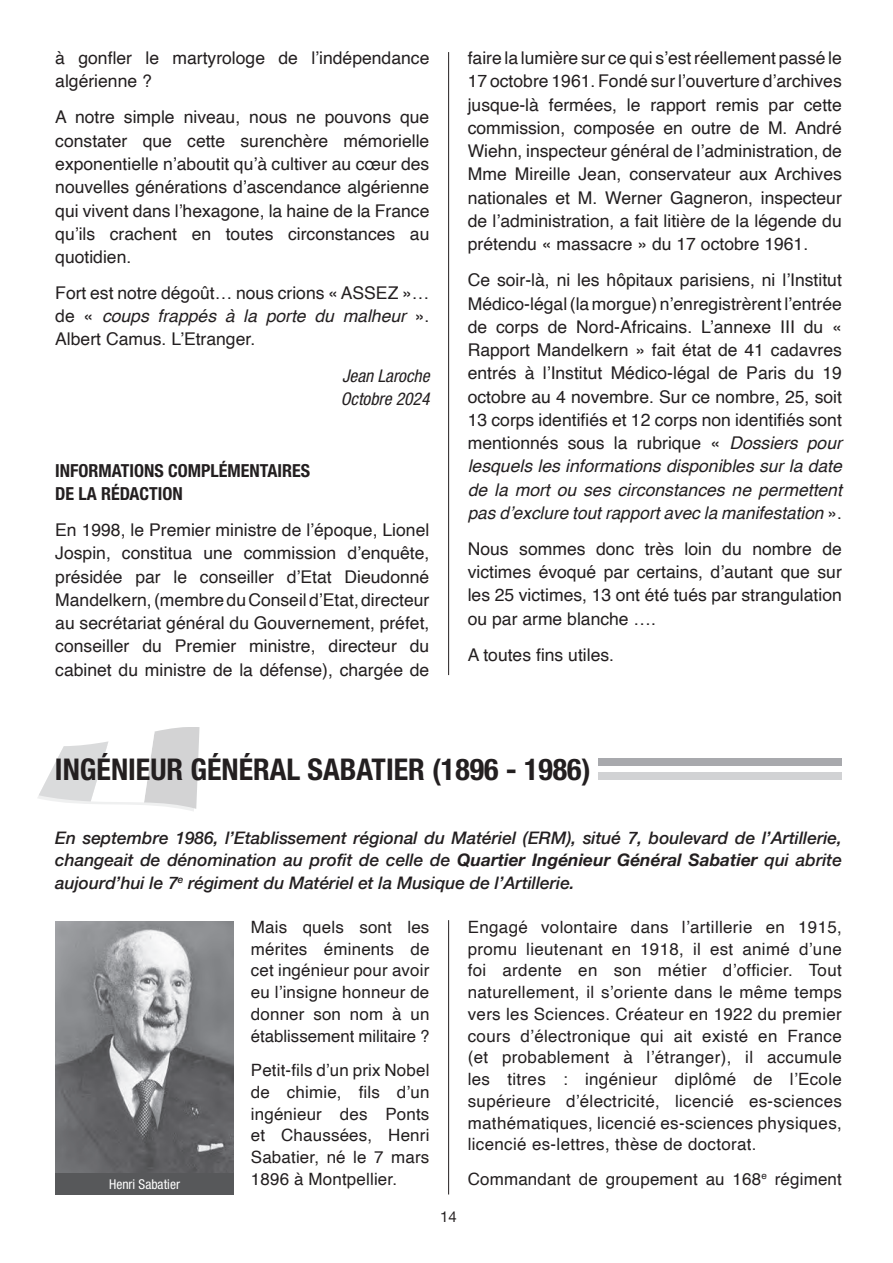
<style>
.page{position:relative;width:893px;height:1263px;background:#fff}
.page>*{position:absolute;margin:0;border:0;box-sizing:border-box;transform-origin:0 0}
.t1{font:700 condensed 30px "Helvetica Neue LT Std";color:#231f20}
.t2{font:700 condensed 18px/23.2px "Helvetica Neue LT Std";color:#231f20}
.t3{font:17.55px/23.2px "Helvetica";color:#231f20;text-align:justify}
.t4{font:italic condensed 17.55px/23.2px "Helvetica Neue LT Std";color:#231f20}
.t5{font:italic 500 17.25px/22.5px "Helvetica Neue";color:#231f20;text-align:justify}
.t6{font:16.95px/21.8px "Helvetica";letter-spacing:.01em;color:#231f20;text-align:justify}
.t7{font:15px "Helvetica Neue";color:#231f20}
.t8{font:condensed 13.5px "Helvetica Neue LT Std";color:#fff}
.s1{font-style:italic}
.s2{font-weight:700}
</style>
<div class="page">
<div style="left:598px;top:758px;width:244px;height:8px;background:#a8a9ad"></div>
<div style="left:598px;top:773px;width:244px;height:7px;background:#d1d2d4"></div>
<svg style="left:38px;top:727px;width:162px;height:84px"></svg>
<hr style="left:448px;top:920px;width:1px;height:274px;background:#231f20">
<img style="left:55px;top:921px;width:179px;height:253px">
<div style="left:55px;top:1174px;width:179px;height:21px;background:#57585a"></div>
<hr style="left:448px;top:52px;width:1px;height:623px;background:#231f20">
<p class="t3" style="left:55px;top:47px;width:376px">à gonfler le martyrologe de l’indépendance algérienne ?</p>
<p class="t3" style="left:55px;top:106px;width:376px">A notre simple niveau, nous ne pouvons que constater que cette surenchère mémorielle exponentielle n’aboutit qu’à cultiver au cœur des nouvelles générations d’ascendance algérienne qui vivent dans l’hexagone, la haine de la France qu’ils crachent en toutes circonstances au quotidien.</p>
<p class="t3" style="left:55px;top:282px;width:376px">Fort est notre dégoût… nous crions « ASSEZ »… de « <span class="s1">coups frappés à la porte du malheur</span> ».<br>Albert Camus. L’Etranger.</p>
<p class="t4" style="left:341px;top:364px;width:90px">Jean Laroche<br>Octobre 2024</p>
<p class="t2" style="left:55px;top:458px;width:256px">INFORMATIONS COMPLÉMENTAIRES<br>DE LA RÉDACTION</p>
<p class="t3" style="left:55px;top:519px;width:376px">En 1998, le Premier ministre de l’époque, Lionel Jospin, constitua une commission d’enquête, présidée par le conseiller d’Etat Dieudonné Mandelkern, (membre du Conseil d’Etat, directeur au secrétariat général du Gouvernement, préfet, conseiller du Premier ministre, directeur du cabinet du ministre de la défense), chargée de</p>
<p class="t3" style="left:468px;top:47px;width:376px">faire la lumière sur ce qui s’est réellement passé le 17 octobre 1961. Fondé sur l’ouverture d’archives jusque-là fermées, le rapport remis par cette commission, composée en outre de M. André Wiehn, inspecteur général de l’administration, de Mme Mireille Jean, conservateur aux Archives nationales et M. Werner Gagneron, inspecteur de l’administration, a fait litière de la légende du prétendu « massacre » du 17 octobre 1961.</p>
<p class="t3" style="left:468px;top:269px;width:376px">Ce soir-là, ni les hôpitaux parisiens, ni l’Institut Médico-légal (la morgue) n’enregistrèrent l’entrée de corps de Nord-Africains. L’annexe III du « Rapport Mandelkern » fait état de 41 cadavres entrés à l’Institut Médico-légal de Paris du 19 octobre au 4 novembre. Sur ce nombre, 25, soit 13 corps identifiés et 12 corps non identifiés sont mentionnés sous la rubrique « <span class="s1">Dossiers pour lesquels les informations disponibles sur la date de la mort ou ses circonstances ne permettent pas d’exclure tout rapport avec la manifestation</span> ».</p>
<p class="t3" style="left:468px;top:537px;width:376px">Nous sommes donc très loin du nombre de victimes évoqué par certains, d’autant que sur les 25 victimes, 13 ont été tués par strangulation ou par arme blanche ….</p>
<p class="t3" style="left:468px;top:643px;width:148px">A toutes fins utiles.</p>
<h1 class="t1" style="left:55px;top:751px;width:537px">INGÉNIEUR GÉNÉRAL SABATIER (1896 - 1986)</h1>
<p class="t5" style="left:55px;top:825px;width:788px">En septembre 1986, l’Etablissement régional du Matériel (ERM), situé 7, boulevard de l’Artillerie, changeait de dénomination au profit de celle de <span class="s2">Quartier Ingénieur Général Sabatier</span> qui abrite aujourd’hui le 7<sup>e</sup> régiment du Matériel et la Musique de l’Artillerie.</p>
<p class="t6" style="left:468px;top:916px;width:376px">Engagé volontaire dans l’artillerie en 1915, promu lieutenant en 1918, il est animé d’une foi ardente en son métier d’officier. Tout naturellement, il s’oriente dans le même temps vers les Sciences. Créateur en 1922 du premier cours d’électronique qui ait existé en France (et probablement à l’étranger), il accumule les titres : ingénieur diplômé de l’Ecole supérieure d’électricité, licencié es-sciences mathématiques, licencié es-sciences physiques, licencié es-lettres, thèse de doctorat.</p>
<p class="t6" style="left:468px;top:1168px;width:376px">Commandant de groupement au 168<sup>e</sup> régiment</p>
<p class="t6" style="left:251px;top:916px;width:180px">Mais quels sont les mérites éminents de cet ingénieur pour avoir eu l’insigne honneur de donner son nom à un établissement militaire ?</p>
<p class="t6" style="left:251px;top:1060px;width:180px">Petit-fils d’un prix Nobel de chimie, fils d’un ingénieur des Ponts et Chaussées, Henri Sabatier, né le 7 mars 1896 à Montpellier.</p>
<p class="t8" style="left:109px;top:1176px;width:72px">Henri Sabatier</p>
<p class="t7" style="left:440px;top:1206px;width:18px">14</p>
</div>
